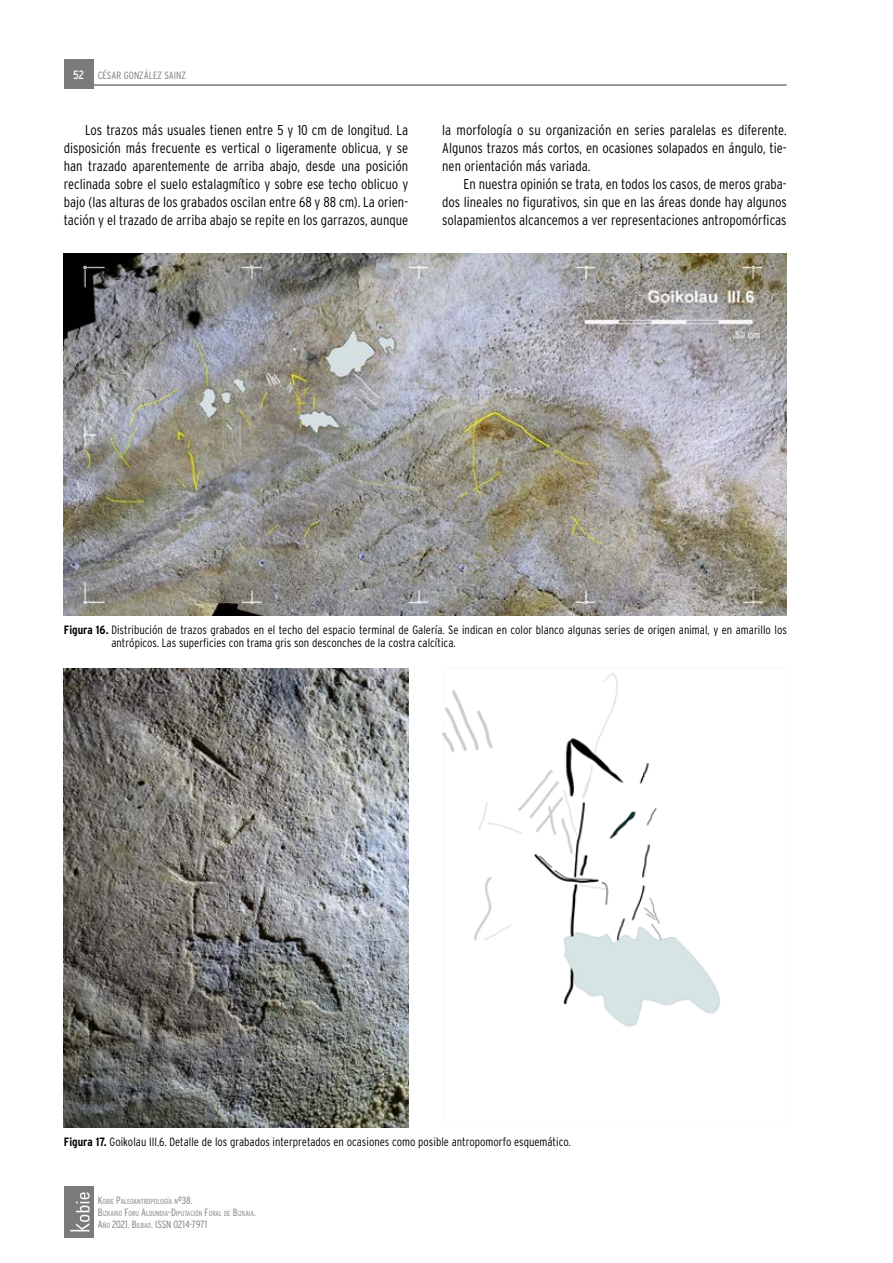
<style>
.page{position:relative;width:893px;height:1263px;background:#fff}
.page>*{position:absolute;margin:0;border:0;box-sizing:border-box;transform-origin:0 0}
.t1{font:300 14.25px/18px "Interstate Condensed";color:#000;text-align:justify}
.t2{font:300 12px/13.5px "Interstate Condensed";color:#000}
.t3{font:300 10.5px "Interstate Condensed";letter-spacing:-.01em;color:#7c7b7b}
.t4{font:300 10.5px "Interstate Condensed";color:#7c7b7b}
.t5{font:300 7.35px/12px "Interstate Condensed";color:#7c7b7b}
.s1{font-weight:400;font-size:12px;color:#fff}
.s2{font-weight:700}
.s3{font-size:10.5px}
.s4{font-size:7.35px}
</style>
<div class="page">
<div style="left:64px;top:60px;width:30px;height:29px;background:#7c7b7b"></div>
<div style="left:64px;top:1186px;width:30px;height:51px;background:#7c7b7b"></div>
<svg style="left:70px;top:1192px;width:20px;height:39px"></svg>
<hr style="left:94px;top:84px;width:693px;height:2px;background:#7c7b7b">
<img style="left:64px;top:253px;width:723px;height:363px">
<img style="left:64px;top:668px;width:344px;height:460px">
<img style="left:442px;top:672px;width:278px;height:355px">
<p class="t4" style="left:73px;top:69px;width:114px"><span class="s1">52</span> CÉSAR GONZÁLEZ SAINZ</p>
<p class="t1" style="left:64px;top:121px;width:346px;text-indent:21px">Los trazos más usuales tienen entre 5 y 10 cm de longitud. La disposición más frecuente es vertical o ligeramente oblicua, y se han trazado aparentemente de arriba abajo, desde una posición reclinada sobre el suelo estalagmítico y sobre ese techo oblicuo y bajo (las alturas de los grabados oscilan entre 68 y 88 cm). La orien&shy;tación y el trazado de arriba abajo se repite en los garrazos, aunque</p>
<p class="t1" style="left:442px;top:121px;width:346px">la morfología o su organización en series paralelas es diferente.<br>Algunos trazos más cortos, en ocasiones solapados en ángulo, tie&shy;nen orientación más variada.</p>
<p class="t1" style="left:442px;top:175px;width:346px;text-indent:21px">En nuestra opinión se trata, en todos los casos, de meros graba&shy;dos lineales no figurativos, sin que en las áreas donde hay algunos solapamientos alcancemos a ver representaciones antropomórficas</p>
<p class="t2" style="left:111px;top:623px;width:677px;text-indent:-48px"><span class="s2">Figura 16.</span> Distribución de trazos grabados en el techo del espacio terminal de Galería. Se indican en color blanco algunas series de origen animal, y en amarillo los antrópicos. Las superficies con trama gris son desconches de la costra calcítica.</p>
<p class="t2" style="left:64px;top:1135px;width:508px"><span class="s2">Figura 17.</span> Goikolau III.6. Detalle de los grabados interpretados en ocasiones como posible antropomorfo esquemático.</p>
<p class="t5" style="left:98px;top:1196px;width:160px"><span class="s3">K</span>OBIE <span class="s3">P</span>ALEOANTROPOLOGÍA N<span class="s3">º38.<br>B</span>IZKAIKO <span class="s3">F</span>ORU <span class="s3">A</span>LDUNDIA<span class="s3">-D</span>IPUTACIÓN <span class="s3">F</span>ORAL DE <span class="s3">B</span>IZKAIA<span class="s3">.</span></p>
<p class="t3" style="left:98px;top:1219px;width:111px">A<span class="s4">ÑO</span> 2021. B <span class="s4">ILBAO</span>. ISSN 0214-7971</p>
</div>
